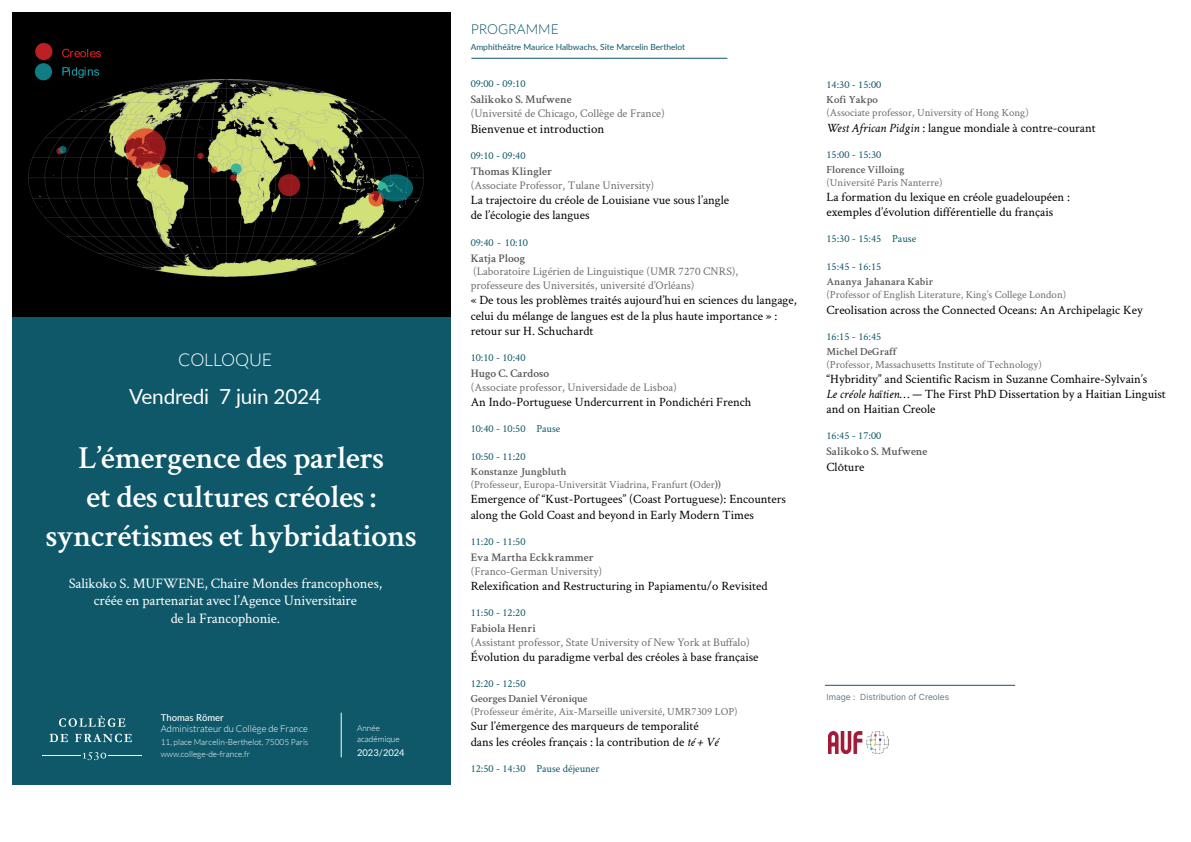
<style>
.page{position:relative;width:1191px;height:842px;background:#fff}
.page>*{position:absolute;margin:0;border:0;box-sizing:border-box;transform-origin:0 0}
.t1{font:600 32.2px/38.6px "Crimson Text";letter-spacing:-.01em;color:#fff;text-align:center}
.t2{font:20.8px "Lato";letter-spacing:-.01em;color:#fff}
.t3{font:300 17.6px "Lato";letter-spacing:-.01em;color:#fff}
.t4{font:14.5px/17.4px "Crimson Text";letter-spacing:-.01em;color:#fff;text-align:center}
.t5{font:300 13.7px "Lato";color:#0e586a}
.t6{font:13px "Crimson Text";color:#000001}
.t7{font:12.7px/15.2px "Crimson Text";color:#000001}
.t8{font:11.6px/14px "Crimson Text";color:#6c6d70}
.t9{font:600 11.6px "Crimson Text";color:#57585a}
.t10{font:10.9px/13.1px "Crimson Text";color:#6c6d70}
.t11{font:600 10.9px "Crimson Text";color:#57585a}
.t12{font:10.8px "Crimson Text";color:#0e586a}
.t13{font:300 9.4px "Lato";color:#fff}
.t14{font:500 9.4px "Lato";color:#fff}
.t15{font:9.3px "Lato";color:#fff}
.t16{font:8.4px "Lato";color:#0e586a}
.t17{font:8.4px "Inter";color:#617989}
.t18{font:300 8.3px/11.4px "Lato";color:#fff}
.s1{font-weight:600;color:#57585a}
.s2{font-style:italic}
</style>
<div class="page">
<img style="left:12px;top:13px;width:438px;height:304px">
<div style="left:12px;top:317px;width:438px;height:468px;background:#0e586a"></div>
<hr style="left:341px;top:713px;width:1px;height:44px;background:#fff">
<svg style="left:59px;top:716px;width:66px;height:11px"></svg>
<svg style="left:83px;top:752px;width:23px;height:8px"></svg>
<hr style="left:42px;top:756px;width:39px;height:1px;background:#fff">
<hr style="left:109px;top:756px;width:33px;height:1px;background:#fff">
<svg style="left:50px;top:734px;width:82px;height:8px"></svg>
<hr style="left:825px;top:685px;width:190px;height:1px;background:#0e586a">
<img style="left:828px;top:732px;width:61px;height:22px">
<hr style="left:471px;top:58px;width:256px;height:1px;background:#0e586a">
<h3 class="t3" style="left:178px;top:350px;width:96px">COLLOQUE</h3>
<h2 class="t2" style="left:129px;top:381px;width:193px">Vendredi 7 juin 2024</h2>
<h1 class="t1" style="left:46px;top:436px;width:372px">L’émergence des parlers<br>et des cultures créoles : syncrétismes et hybridations</h1>
<p class="t4" style="left:69px;top:574px;width:315px">Salikoko S. MUFWENE, Chaire Mondes francophones, créée en partenariat avec l’Agence Universitaire<br>de la Francophonie.</p>
<p class="t14" style="left:161px;top:711px;width:64px">Thomas Römer</p>
<p class="t13" style="left:161px;top:724px;width:149px">Administrateur du Collège de France</p>
<p class="t18" style="left:161px;top:737px;width:149px">11, place Marcelin-Berthelot, 75005 Paris www.college-de-france.fr</p>
<p class="t18" style="left:357px;top:722px;width:44px">Année académique</p>
<p class="t15" style="left:357px;top:746px;width:49px">2023/2024</p>
<p class="t5" style="left:471px;top:22px;width:90px">PROGRAMME</p>
<p class="t16" style="left:470px;top:41px;width:216px">Amphithéâtre Maurice Halbwachs, Site Marcelin Berthelot</p>
<p class="t12" style="left:471px;top:77px;width:56px">09:00 - 09:10</p>
<p class="t9" style="left:471px;top:91px;width:103px">Salikoko S. Mufwene</p>
<p class="t8" style="left:471px;top:106px;width:196px">(Université de Chicago, Collège de France)</p>
<p class="t6" style="left:471px;top:120px;width:135px">Bienvenue et introduction</p>
<p class="t12" style="left:471px;top:148px;width:56px">09:10 - 09:40</p>
<p class="t9" style="left:471px;top:163px;width:83px">Thomas Klingler</p>
<p class="t8" style="left:471px;top:178px;width:185px">(Associate Professor, Tulane University)</p>
<p class="t7" style="left:471px;top:192px;width:260px">La trajectoire du créole de Louisiane vue sous l’angle de l’écologie des langues</p>
<p class="t12" style="left:471px;top:235px;width:59px">09:40 - 10:10</p>
<p class="t9" style="left:471px;top:250px;width:56px">Katja Ploog</p>
<p class="t8" style="left:471px;top:264px;width:269px">(Laboratoire Ligérien de Linguistique (UMR 7270 CNRS), professeure des Universités, université d’Orléans)</p>
<p class="t7" style="left:471px;top:292px;width:327px">« De tous les problèmes traités aujourd’hui en sciences du langage, celui du mélange de langues est de la plus haute importance » : retour sur H. Schuchardt</p>
<p class="t12" style="left:471px;top:350px;width:56px">10:10 - 10:40</p>
<p class="t9" style="left:471px;top:365px;width:80px">Hugo C. Cardoso</p>
<p class="t8" style="left:471px;top:380px;width:208px">(Associate professor, Universidade de Lisboa)</p>
<p class="t7" style="left:471px;top:394px;width:282px">An Indo-Portuguese Undercurrent in Pondichéri French</p>
<p class="t12" style="left:471px;top:421px;width:91px">10:40 - 10:50 Pause</p>
<p class="t12" style="left:471px;top:449px;width:56px">10:50 - 11:20</p>
<p class="t10" style="left:471px;top:465px;width:252px"><span class="s1">Konstanze Jungbluth<br></span>(Professeur, Europa-Universität Viadrina, Franfurt <span class="s1">(</span>Oder<span class="s1">))</span></p>
<p class="t7" style="left:471px;top:491px;width:317px">Emergence of “Kust-Portugees” (Coast Portuguese): Encounters along the Gold Coast and beyond in Early Modern Times</p>
<p class="t12" style="left:471px;top:534px;width:56px">11:20 - 11:50</p>
<p class="t9" style="left:471px;top:549px;width:125px">Eva Martha Eckkrammer</p>
<p class="t8" style="left:471px;top:563px;width:133px">(Franco-German University)</p>
<p class="t7" style="left:471px;top:578px;width:298px">Relexification and Restructuring in Papiamentu/o Revisited</p>
<p class="t12" style="left:471px;top:605px;width:56px">11:50 - 12:20</p>
<p class="t9" style="left:471px;top:620px;width:67px">Fabiola Henri</p>
<p class="t8" style="left:471px;top:634px;width:281px">(Assistant professor, State University of New York at Buffalo)</p>
<p class="t7" style="left:471px;top:649px;width:289px">Évolution du paradigme verbal des créoles à base française</p>
<p class="t12" style="left:471px;top:676px;width:56px">12:20 - 12:50</p>
<p class="t11" style="left:471px;top:691px;width:118px">Georges Daniel Véronique</p>
<p class="t10" style="left:471px;top:705px;width:268px">(Professeur émérite, Aix-Marseille université, UMR7309 LOP)</p>
<p class="t7" style="left:471px;top:718px;width:249px">Sur l’émergence des marqueurs de temporalité dans les créoles français : la contribution de <span class="s2">té + Vé</span></p>
<p class="t12" style="left:471px;top:761px;width:130px">12:50 - 14:30 Pause déjeuner</p>
<p class="t12" style="left:826px;top:77px;width:56px">14:30 - 15:00</p>
<p class="t11" style="left:826px;top:92px;width:53px">Kofi Yakpo</p>
<p class="t10" style="left:826px;top:106px;width:204px">(Associate professor, University of Hong Kong)</p>
<p class="t7" style="left:826px;top:119px;width:271px"><span class="s2">West African Pidgin</span> : langue mondiale à contre-courant</p>
<p class="t12" style="left:826px;top:147px;width:56px">15:00 - 15:30</p>
<p class="t11" style="left:826px;top:162px;width:80px">Florence Villoing</p>
<p class="t10" style="left:826px;top:175px;width:117px">(Université Paris Nanterre)</p>
<p class="t7" style="left:826px;top:189px;width:245px">La formation du lexique en créole guadeloupéen : exemples d’évolution différentielle du français</p>
<p class="t12" style="left:826px;top:231px;width:91px">15:30 - 15:45 Pause</p>
<p class="t12" style="left:826px;top:259px;width:56px">15:45 - 16:15</p>
<p class="t11" style="left:826px;top:274px;width:108px">Ananya Jahanara Kabir</p>
<p class="t10" style="left:826px;top:288px;width:241px">(Professor of English Literature, King’s College London)</p>
<p class="t7" style="left:826px;top:301px;width:318px">Creolisation across the Connected Oceans: An Archipelagic Key</p>
<p class="t12" style="left:826px;top:329px;width:56px">16:15 - 16:45</p>
<p class="t11" style="left:826px;top:344px;width:72px">Michel DeGraff</p>
<p class="t10" style="left:826px;top:357px;width:217px">(Professor, Massachusetts Institute of Technology)</p>
<p class="t7" style="left:826px;top:371px;width:341px">“Hybridity” and Scientific Racism in Suzanne Comhaire-Sylvain’s<br><span class="s2">Le créole haïtien</span>… — The First PhD Dissertation by a Haitian Linguist and on Haitian Creole</p>
<p class="t12" style="left:826px;top:429px;width:56px">16:45 - 17:00</p>
<p class="t9" style="left:826px;top:443px;width:103px">Salikoko S. Mufwene</p>
<p class="t7" style="left:826px;top:458px;width:39px">Clôture</p>
<p class="t17" style="left:826px;top:691px;width:124px">Image : Distribution of Creoles</p>
</div>
